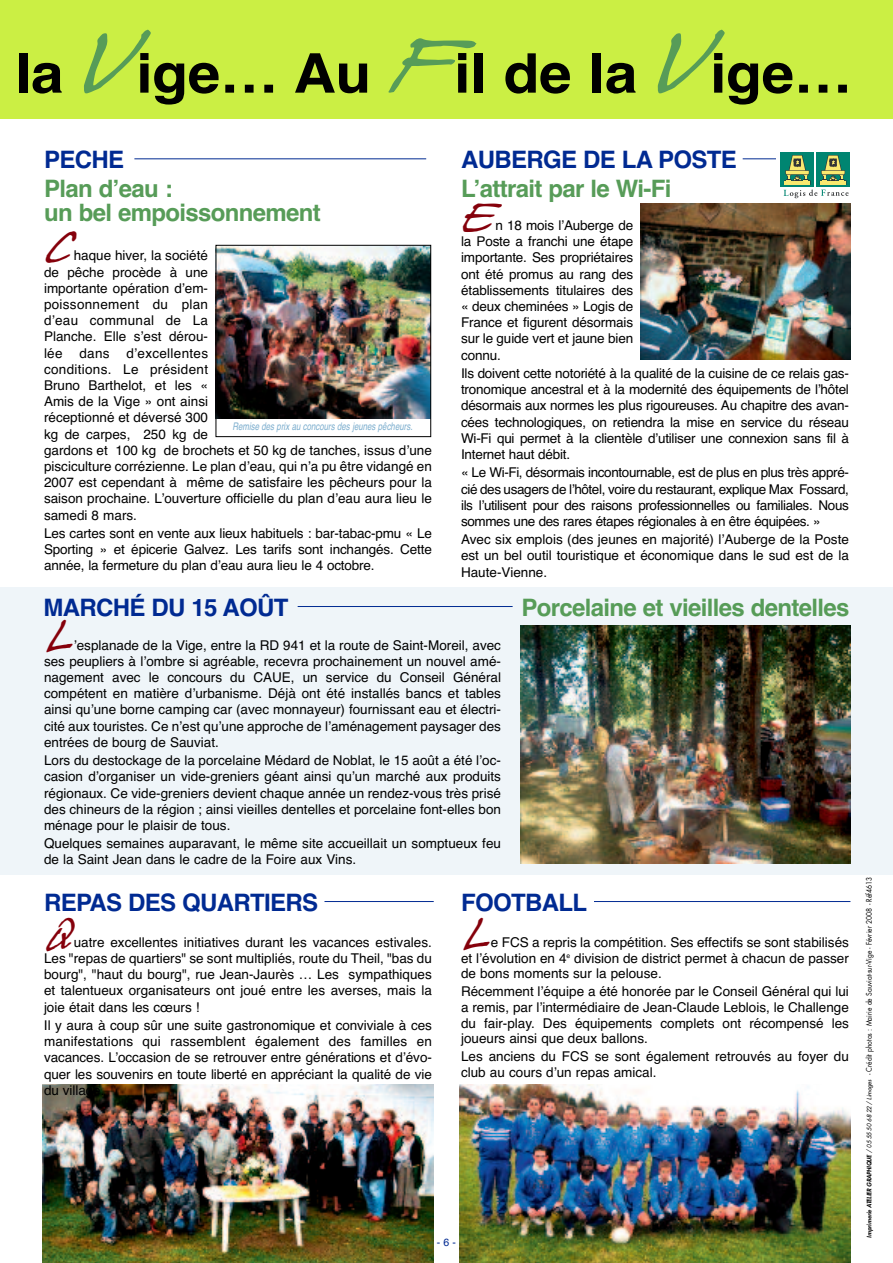
<style>
.page{position:relative;width:893px;height:1263px;background:#fff}
.page>*{position:absolute;margin:0;border:0;box-sizing:border-box;transform-origin:0 0}
.t1{font:700 54.75px "Helvetica";letter-spacing:-.005em;color:#000;scale:1.07 1}
.t2{font:38.1px "Hans Hand";color:#85000b}
.t3{font:700 24px/24px "Helvetica";letter-spacing:-.03em;color:#579c58}
.t4{font:700 24px "Helvetica";letter-spacing:-.03em;color:#002a92}
.t5{font:13.5px/16.2px "Helvetica";color:#000;text-align:justify}
.t6{font:italic 10.5px "Helvetica";color:#7caece;scale:.75 1}
.t7{font:10.5px "Helvetica";color:#002a92}
.t8{font:7.5px "Futura";color:#000;scale:.88 1}
.s1{font-family:"Hans Hand";font-weight:400;font-size:72.9px;color:#579c58}
.s2{font-weight:800;font-style:italic;font-size:6px}
.s3{font-style:italic;font-size:6px}
</style>
<div class="page">
<div style="left:0;top:587px;width:893px;height:288px;background:#eff5f9"></div>
<div style="left:0;top:0;width:893px;height:119px;background:#cbef44"></div>
<hr style="left:134px;top:158px;width:292px;height:1px;background:#002a92">
<img style="left:218px;top:247px;width:211px;height:171px">
<div style="left:216px;top:245px;width:215px;height:192px;border:1px solid #000"></div>
<hr style="left:743px;top:158px;width:108px;height:1px;background:#002a92">
<img style="left:641px;top:204px;width:209px;height:156px">
<hr style="left:298px;top:606px;width:215px;height:1px;background:#002a92">
<img style="left:521px;top:625px;width:329px;height:238px">
<img style="left:43px;top:1084px;width:391px;height:179px">
<img style="left:459px;top:1084px;width:391px;height:179px">
<hr style="left:324px;top:901px;width:110px;height:1px;background:#002a92">
<hr style="left:594px;top:901px;width:256px;height:1px;background:#002a92">
<div style="left:776px;top:144px;width:95px;height:58px;background:#fff"></div>
<div style="left:780px;top:153px;width:34px;height:34px;background:#008571"></div>
<div style="left:816px;top:153px;width:34px;height:34px;background:#008571"></div>
<svg style="left:784px;top:155px;width:65px;height:43px"></svg>
<h1 class="t1" style="left:15px;top:42px;width:784px">la <span class="s1">V</span>ige… Au <span class="s1">F</span>il de la <span class="s1">V</span>ige…</h1>
<h3 class="t4" style="left:44px;top:146px;width:82px">PECHE</h3>
<h3 class="t3" style="left:44px;top:177px;width:278px">Plan d’eau :<br>un bel empoissonnement</h3>
<p class="t5" style="left:44px;top:248px;width:389px;text-align:left;text-indent:30px">haque hiver, la société<br>de pêche procède à une<br>importante opération d’em-<br>poissonnement du plan<br>d’eau communal de La<br>Planche. Elle s’est dérou-<br>lée dans d’excellentes<br>conditions. Le président<br>Bruno Barthelot, et les «<br>Amis de la Vige » ont ainsi<br>réceptionné et déversé 300<br>kg de carpes, 250 kg de<br>gardons et 100 kg de brochets et 50 kg de tanches, issus d’une pisciculture corrézienne. Le plan d’eau, qui n’a pu être vidangé en<br>2007 est cependant à même de satisfaire les pêcheurs pour la saison prochaine. L’ouverture officielle du plan d’eau aura lieu le samedi 8 mars.</p>
<p class="t5" style="left:44px;top:525px;width:389px">Les cartes sont en vente aux lieux habituels : bar-tabac-pmu « Le Sporting » et épicerie Galvez. Les tarifs sont inchangés. Cette année, la fermeture du plan d’eau aura lieu le 4 octobre.</p>
<h2 class="t2" style="left:46px;top:227px;width:27px">C</h2>
<p class="t6" style="left:232px;top:420px;width:242px">Remise des prix au concours des jeunes pêcheurs.</p>
<h3 class="t4" style="left:461px;top:146px;width:277px">AUBERGE DE LA POSTE</h3>
<h3 class="t3" style="left:461px;top:177px;width:212px">L’attrait par le Wi-Fi</h3>
<p class="t5" style="left:461px;top:217px;width:174px;text-indent:34px">n 18 mois l’Auberge de la Poste a franchi une étape importante. Ses propriétaires ont été promus au rang des établissements titulaires des « deux cheminées » Logis de France et figurent désormais sur le guide vert et jaune bien connu.</p>
<p class="t5" style="left:461px;top:365px;width:389px">Ils doivent cette notoriété à la qualité de la cuisine de ce relais gas&shy;tronomique ancestral et à la modernité des équipements de l’hôtel désormais aux normes les plus rigoureuses. Au chapitre des avan&shy;cées technologiques, on retiendra la mise en service du réseau Wi-Fi qui permet à la clientèle d’utiliser une connexion sans fil à Internet haut débit.</p>
<p class="t5" style="left:461px;top:465px;width:389px">« Le Wi-Fi, désormais incontournable, est de plus en plus très appré&shy;cié des usagers de l’hôtel, voire du restaurant, explique Max Fossard, ils l’utilisent pour des raisons professionnelles ou familiales. Nous sommes une des rares étapes régionales à en être équipées. »</p>
<p class="t5" style="left:461px;top:531px;width:389px">Avec six emplois (des jeunes en majorité) l’Auberge de la Poste est un bel outil touristique et économique dans le sud est de la Haute-Vienne.</p>
<h2 class="t2" style="left:463px;top:196px;width:33px">E</h2>
<h3 class="t4" style="left:44px;top:594px;width:247px">MARCHÉ DU 15 AOÛT</h3>
<h3 class="t3" style="left:521px;top:596px;width:330px">Porcelaine et vieilles dentelles</h3>
<p class="t5" style="left:44px;top:637px;width:459px;text-indent:30px">’esplanade de la Vige, entre la RD 941 et la route de Saint-Moreil, avec ses peupliers à l’ombre si agréable, recevra prochainement un nouvel amé&shy;nagement avec le concours du CAUE, un service du Conseil Général compétent en matière d’urbanisme. Déjà ont été installés bancs et tables ainsi qu’une borne camping car (avec monnayeur) fournissant eau et électri&shy;cité aux touristes. Ce n’est qu’une approche de l’aménagement paysager des entrées de bourg de Sauviat.</p>
<p class="t5" style="left:44px;top:752px;width:459px">Lors du destockage de la porcelaine Médard de Noblat, le 15 août a été l’oc&shy;casion d’organiser un vide-greniers géant ainsi qu’un marché aux produits régionaux. Ce vide-greniers devient chaque année un rendez-vous très prisé des chineurs de la région ; ainsi vieilles dentelles et porcelaine font-elles bon ménage pour le plaisir de tous.</p>
<p class="t5" style="left:44px;top:835px;width:459px">Quelques semaines auparavant, le même site accueillait un somptueux feu de la Saint Jean dans le cadre de la Foire aux Vins.</p>
<h2 class="t2" style="left:46px;top:616px;width:29px">L</h2>
<h3 class="t4" style="left:44px;top:889px;width:276px">REPAS DES QUARTIERS</h3>
<h2 class="t2" style="left:46px;top:913px;width:28px">Q</h2>
<p class="t5" style="left:74px;top:934px;width:360px">uatre excellentes initiatives durant les vacances estivales.</p>
<p class="t5" style="left:44px;top:950px;width:389px">Les "repas de quartiers" se sont multipliés, route du Theil, "bas du bourg", "haut du bourg", rue Jean-Jaurès … Les sympathiques et talentueux organisateurs ont joué entre les averses, mais la joie était dans les cœurs !</p>
<p class="t5" style="left:44px;top:1017px;width:389px">Il y aura à coup sûr une suite gastronomique et conviviale à ces manifestations qui rassemblent également des familles en vacances. L’occasion de se retrouver entre générations et d’évo&shy;quer les souvenirs en toute liberté en appréciant la qualité de vie du village.</p>
<h3 class="t4" style="left:461px;top:889px;width:127px">FOOTBALL</h3>
<p class="t5" style="left:461px;top:934px;width:389px;line-height:15.8px;text-indent:30px">e FCS a repris la compétition. Ses effectifs se sont stabilisés et l’évolution en 4<sup>e</sup> division de district permet à chacun de passer de bons moments sur la pelouse.</p>
<p class="t5" style="left:461px;top:984px;width:389px;line-height:15.8px">Récemment l’équipe a été honorée par le Conseil Général qui lui a remis, par l’intermédiaire de Jean-Claude Leblois, le Challenge du fair-play. Des équipements complets ont récompensé les joueurs ainsi que deux ballons.</p>
<p class="t5" style="left:461px;top:1049px;width:389px;line-height:15.8px">Les anciens du FCS se sont également retrouvés au foyer du club au cours d’un repas amical.</p>
<h2 class="t2" style="left:463px;top:913px;width:29px">L</h2>
<p class="t7" style="left:437px;top:1236px;width:21px">-6-</p>
<p class="t8" style="left:866px;top:1238px;width:412px;rotate:-90deg"><span class="s2">Imprimerie ATELIER GRAPHIQUE</span> <span class="s3">/ 05 55 50 68 22 / Limoges</span> - Crédit photos : Mairie de Sauviat-sur-Vige - Février 2008 - Réf4613</p>
</div>
